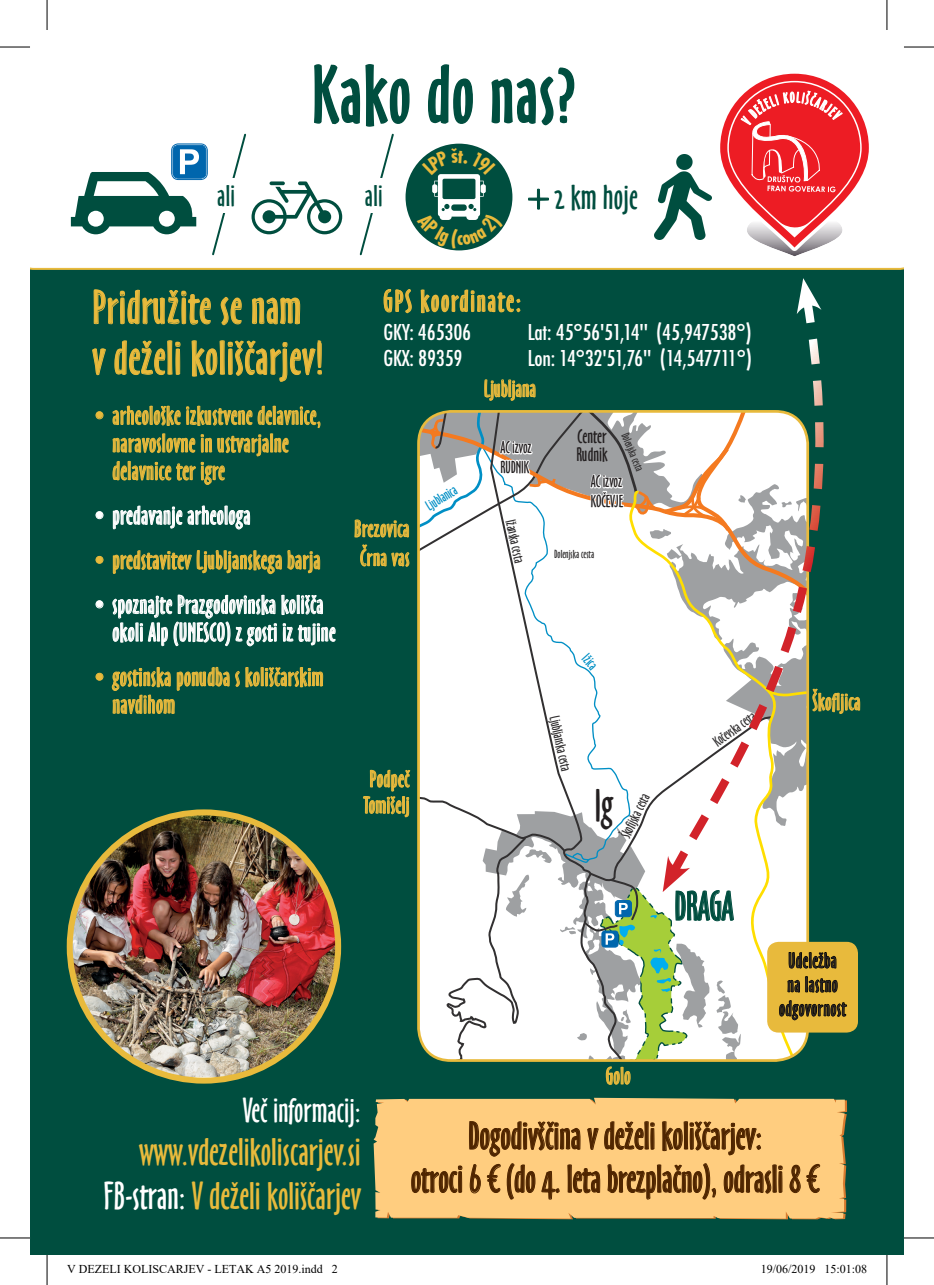
<style>
.page{position:relative;width:934px;height:1285px;background:#fff}
.page>*{position:absolute;margin:0;border:0;box-sizing:border-box;transform-origin:0 0}
.t1{font:76px "Oz Handicraft BT";color:#004e3f}
.t2{font:44px/50.6px "Oz Handicraft BT";letter-spacing:.02em;color:#e8ba3c}
.t3{font:42px "Oz Handicraft BT";color:#231f20}
.t4{font:38px "Oz Handicraft BT";color:#004e3f}
.t5{font:36px/43.2px "Oz Handicraft BT";color:#4f2500;text-align:center}
.t6{font:36px/43.2px "Oz Handicraft BT";color:#e8ba3c;text-align:right}
.t7{font:32.4px "Oz Handicraft BT";color:#004e3f}
.t8{font:32px "Oz Handicraft BT";color:#fff}
.t9{font:28px "Oz Handicraft BT";letter-spacing:.07em;color:#e8ba3c}
.t10{font:28px "Oz Handicraft BT";color:#004e3f}
.t11{font:24px/27.6px "Oz Handicraft BT";letter-spacing:.02em;color:#e8ba3c}
.t12{font:24px/27.6px "Oz Handicraft BT";letter-spacing:.02em;color:#fff}
.t13{font:500 condensed 24px "Futura TEE";letter-spacing:-.01em;color:#fff}
.t14{font:500 condensed 24px "Futura TEE";letter-spacing:-.035em;color:#fff}
.t15{font:22px/29px "Oz Handicraft BT";letter-spacing:.02em;color:#e8ba3c}
.t16{font:20px/24px "Oz Handicraft BT";letter-spacing:.03em;color:#231f20;text-align:center}
.t17{font:18px/18px "Oz Handicraft BT";color:#231f20}
.t18{font:16px/19.4px "Oz Handicraft BT";letter-spacing:-.01em;color:#231f20}
.t19{font:13.6px "Oz Handicraft BT";color:#323031}
.t20{font:13.6px "Oz Handicraft BT";color:#008fc5}
.t21{font:12px "Times New Roman";color:#000}
.t22{font:10.8px "Oz Handicraft BT";color:#323031}
.s1{color:#fff}
</style>
<div class="page">
<div style="left:30px;top:30px;width:873px;height:1225px;background:#004e3f"></div>
<div style="left:30px;top:30px;width:873px;height:240px;background:#fff"></div>
<img style="left:70px;top:814px;width:268px;height:263px">
<div style="left:67px;top:809px;width:274px;height:274px;border:6px solid #e8ba3c;border-radius:50%"></div>
<svg style="left:383px;top:289px;width:29px;height:25px"></svg>
<svg style="left:420px;top:289px;width:101px;height:25px"></svg>
<svg style="left:796px;top:278px;width:25px;height:36px"></svg>
<svg style="left:716px;top:70px;width:155px;height:186px;background:#f28186"></svg>
<svg style="left:92px;top:290px;width:230px;height:92px"></svg>
<svg style="left:96px;top:411px;width:7px;height:8px"></svg>
<svg style="left:112px;top:405px;width:208px;height:80px"></svg>
<svg style="left:96px;top:511px;width:7px;height:8px"></svg>
<svg style="left:113px;top:505px;width:137px;height:25px"></svg>
<svg style="left:96px;top:556px;width:7px;height:8px"></svg>
<svg style="left:113px;top:550px;width:207px;height:25px"></svg>
<svg style="left:96px;top:600px;width:7px;height:8px"></svg>
<svg style="left:112px;top:594px;width:223px;height:53px"></svg>
<svg style="left:96px;top:673px;width:7px;height:7px"></svg>
<svg style="left:235px;top:667px;width:88px;height:20px"></svg>
<svg style="left:112px;top:667px;width:117px;height:47px"></svg>
<svg style="left:354px;top:519px;width:55px;height:48px"></svg>
<svg style="left:605px;top:1066px;width:26px;height:19px"></svg>
<svg style="left:363px;top:769px;width:47px;height:48px"></svg>
<svg style="left:602px;top:179px;width:36px;height:37px"></svg>
<img style="left:654px;top:155px;width:57px;height:84px">
<div style="left:173px;top:145px;width:33px;height:33px;background:#0066ad;border-radius:5px"></div>
<div style="left:171px;top:144px;width:36px;height:36px;border:1px solid #0066ad;border-radius:7px"></div>
<div style="left:173px;top:145px;width:33px;height:33px;border:1px solid #0066ad;border-radius:5px"></div>
<svg style="left:418px;top:379px;width:442px;height:681px;background:#c6cfc4"></svg>
<div style="left:206px;top:178px;width:40px;height:34px;background:#fff"></div>
<svg style="left:210px;top:63px;width:200px;height:194px;background:#eaf1ef"></svg>
<svg style="left:71px;top:149px;width:128px;height:85px"></svg>
<div style="left:405px;top:144px;width:107px;height:106px;background:#004e3f;border-radius:50%"></div>
<div style="left:373px;top:1097px;width:471px;height:121px;background:#ffcd7f"></div>
<svg style="left:411px;top:1165px;width:51px;height:28px"></svg>
<svg style="left:469px;top:1117px;width:313px;height:83px;background:#dfae68"></svg>
<svg style="left:789px;top:1164px;width:31px;height:29px"></svg>
<hr style="left:0;top:47px;width:30px;height:1px;background:#000">
<hr style="left:903px;top:47px;width:30px;height:1px;background:#000">
<hr style="left:0;top:1237px;width:30px;height:1px;background:#000">
<hr style="left:903px;top:1237px;width:30px;height:1px;background:#000">
<hr style="left:47px;top:0;width:1px;height:30px;background:#000">
<hr style="left:47px;top:1255px;width:1px;height:30px;background:#000">
<hr style="left:886px;top:0;width:1px;height:30px;background:#000">
<hr style="left:886px;top:1255px;width:1px;height:30px;background:#000">
<svg style="left:417px;top:62px;width:179px;height:191px"></svg>
<h1 class="t1" style="left:312px;top:51px;width:265px">Kako do nas?</h1>
<p class="t10" style="left:217px;top:179px;width:19px">ali</p>
<p class="t10" style="left:365px;top:179px;width:19px">ali</p>
<h3 class="t7" style="left:554px;top:179px;width:84px">2 km hoje</h3>
<h2 class="t2" style="left:92px;top:283px;width:233px">Pridružite se nam<br>v deželi koliščarjev!</h2>
<p class="t11" style="left:112px;top:402px;width:210px;text-indent:-20px">• arheološke izkustvene delavnice, naravoslovne in ustvarjalne delavnice ter igre</p>
<p class="t12" style="left:92px;top:502px;width:159px">• predavanje arheologa</p>
<p class="t11" style="left:92px;top:546px;width:229px">• predstavitev Ljubljanskega barja</p>
<p class="t12" style="left:112px;top:591px;width:224px;text-indent:-20px">• spoznajte Prazgodovinska kolišča okoli Alp (UNESCO) z gosti iz tujine</p>
<p class="t11" style="left:112px;top:663px;width:212px;text-indent:-20px">• gostinska ponudba s koliščarskim navdihom</p>
<p class="t9" style="left:383px;top:285px;width:139px">GPS koordinate:</p>
<p class="t13" style="left:383px;top:319px;width:89px">GKY: 465306</p>
<p class="t13" style="left:527px;top:319px;width:225px">Lat: 45°56'51,14'' (45,947538°)</p>
<p class="t13" style="left:383px;top:345px;width:81px">GKX: 89359</p>
<p class="t14" style="left:527px;top:345px;width:226px">Lon: 14°32'51,76'' (14,547711°)</p>
<p class="t15" style="left:354px;top:514px;width:57px">Brezovica<br>Črna vas</p>
<p class="t20" style="left:423px;top:500px;width:36px;rotate:-31deg">Ljublanica</p>
<p class="t15" style="left:483px;top:374px;width:54px">Ljubljana</p>
<p class="t18" style="left:500px;top:438px;width:33px">AC izvoz<br>RUDNIK</p>
<p class="t19" style="left:518px;top:518px;width:45px;rotate:78deg">Ižanska cesta</p>
<p class="t17" style="left:576px;top:428px;width:33px">Center<br>Rudnik</p>
<p class="t22" style="left:630px;top:431px;width:42px;rotate:67deg">Dolenjska cesta</p>
<p class="t18" style="left:590px;top:472px;width:33px">AC izvoz<br>KOČEVJE</p>
<p class="t22" style="left:553px;top:548px;width:42px">Dolenjska cesta</p>
<p class="t15" style="left:369px;top:764px;width:42px">Podpeč</p>
<p class="t15" style="left:363px;top:791px;width:48px">Tomišelj</p>
<p class="t20" style="left:590px;top:650px;width:17px;rotate:48deg">Ižica</p>
<p class="t19" style="left:562px;top:714px;width:58px;rotate:78deg">Ljubljanska cesta</p>
<h3 class="t3" style="left:594px;top:781px;width:20px">Ig</h3>
<p class="t19" style="left:617px;top:833px;width:49px;rotate:-64deg">Škofijska cesta</p>
<p class="t19" style="left:709px;top:736px;width:50px;rotate:-35deg">Kočevska cesta</p>
<h3 class="t4" style="left:673px;top:884px;width:61px">DRAGA</h3>
<p class="t15" style="left:605px;top:1061px;width:26px">Golo</p>
<p class="t15" style="left:812px;top:687px;width:49px">Škofljica</p>
<p class="t16" style="left:778px;top:948px;width:68px">Udeležba<br>na lastno odgovornost</p>
<h3 class="t8" style="left:243px;top:1092px;width:119px">Več informacij:</h3>
<h3 class="t6" style="left:104px;top:1131px;width:258px">www.vdezelikoliscarjev.si<br><span class="s1">FB-stran:</span> V deželi koliščarjev</h3>
<h3 class="t5" style="left:410px;top:1114px;width:410px">Dogodivščina v deželi koliščarjev:<br>otroci 6 € (do 4. leta brezplačno), odrasli 8 €</h3>
<p class="t21" style="left:67px;top:1260px;width:272px">V DEZELI KOLISCARJEV - LETAK A5 2019.indd 2</p>
<p class="t21" style="left:760px;top:1260px;width:108px">19/06/2019 15:01:08</p>
</div>
